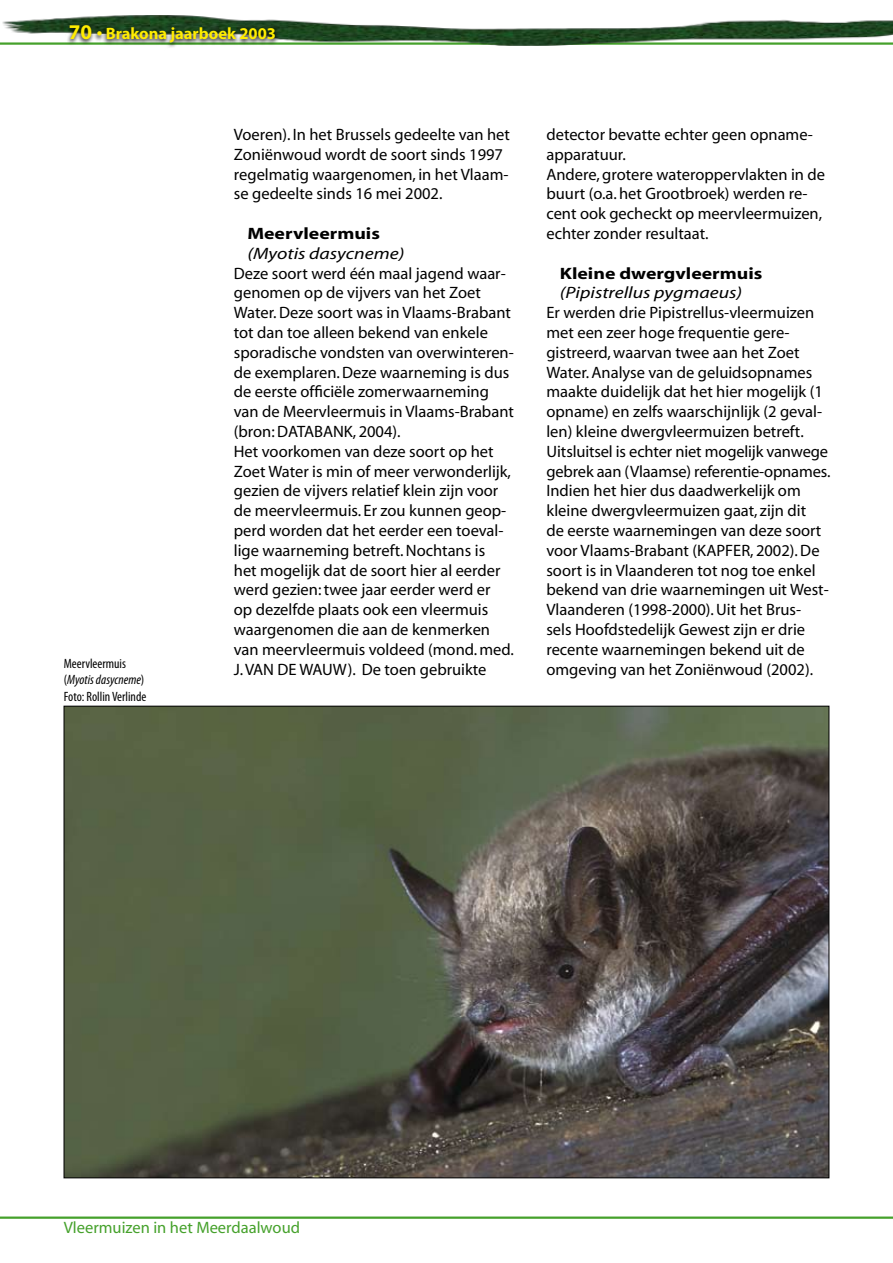
<style>
.page{position:relative;width:893px;height:1263px;background:#fff}
.page>*{position:absolute;margin:0;border:0;box-sizing:border-box;transform-origin:0 0}
.t1{font:16.5px/19.8px "Myriad";color:#000}
.t2{font:italic 16.5px "Myriad";color:#000;scale:1.2 1}
.t3{font:700 16.5px "Myriad";color:#000;scale:1.2 1}
.t4{font:16.5px "Myriad";color:#45a12b}
.t5{font:700 16.5px "Myriad";color:#ffed00}
.t6{font:condensed 13.5px/16.2px "Myriad Pro";color:#000}
.s1{font-size:21px}
.s2{font-style:italic}
</style>
<div class="page">
<img style="left:2px;top:15px;width:891px;height:31px">
<svg style="left:65px;top:23px;width:273px;height:24px"></svg>
<hr style="left:0;top:1216px;width:893px;height:3px;background:#45a12b">
<img style="left:66px;top:708px;width:761px;height:468px">
<p class="t5" style="left:69px;top:25px;width:209px"><span class="s1">70</span> • Brakona jaarboek 2003</p>
<p class="t6" style="left:64px;top:655px;width:84px">Meervleermuis (<span class="s2">Myotis dasycneme</span>)<br>Foto: Rollin Verlinde</p>
<p class="t1" style="left:234px;top:125px;width:278px">Voeren). In het Brussels gedeelte van het Zoniënwoud wordt de soort sinds 1997 regelmatig waargenomen, in het Vlaam&shy;se gedeelte sinds 16 mei 2002.</p>
<p class="t3" style="left:247px;top:225px;width:112px">Meervleermuis</p>
<p class="t2" style="left:247px;top:245px;width:132px">(Myotis dasycneme)</p>
<p class="t1" style="left:234px;top:264px;width:282px">Deze soort werd één maal jagend waar&shy;genomen op de vijvers van het Zoet Water. Deze soort was in Vlaams-Brabant tot dan toe alleen bekend van enkele sporadische vondsten van overwinteren&shy;de exemplaren. Deze waarneming is dus de eerste officiële zomerwaarneming van de Meervleermuis in Vlaams-Brabant (bron: DATABANK, 2004).<br>Het voorkomen van deze soort op het Zoet Water is min of meer verwonderlijk, gezien de vijvers relatief klein zijn voor de meervleermuis. Er zou kunnen geop&shy;perd worden dat het eerder een toeval&shy;lige waarneming betreft. Nochtans is<br>het mogelijk dat de soort hier al eerder werd gezien: twee jaar eerder werd er<br>op dezelfde plaats ook een vleermuis waargenomen die aan de kenmerken van meervleermuis voldeed (mond. med.<br>J. VAN DE WAUW). De toen gebruikte</p>
<p class="t1" style="left:546px;top:125px;width:280px">detector bevatte echter geen opname&shy;apparatuur.<br>Andere, grotere wateroppervlakten in de buurt (o.a. het Grootbroek) werden re&shy;cent ook gecheckt op meervleermuizen, echter zonder resultaat.</p>
<p class="t3" style="left:560px;top:264px;width:170px">Kleine dwergvleermuis</p>
<p class="t2" style="left:560px;top:285px;width:153px">(Pipistrellus pygmaeus)</p>
<p class="t1" style="left:546px;top:303px;width:285px">Er werden drie Pipistrellus-vleermuizen met een zeer hoge frequentie gere&shy;gistreerd, waarvan twee aan het Zoet Water. Analyse van de geluidsopnames maakte duidelijk dat het hier mogelijk (1 opname) en zelfs waarschijnlijk (2 geval&shy;len) kleine dwergvleermuizen betreft.<br>Uitsluitsel is echter niet mogelijk vanwege gebrek aan (Vlaamse) referentie-opnames.<br>Indien het hier dus daadwerkelijk om kleine dwergvleermuizen gaat, zijn dit<br>de eerste waarnemingen van deze soort voor Vlaams-Brabant (KAPFER, 2002). De soort is in Vlaanderen tot nog toe enkel bekend van drie waarnemingen uit West-Vlaanderen (1998-2000). Uit het Brus-<br>sels Hoofdstedelijk Gewest zijn er drie recente waarnemingen bekend uit de omgeving van het Zoniënwoud (2002).</p>
<p class="t4" style="left:64px;top:1219px;width:238px">Vleermuizen in het Meerdaalwoud</p>
</div>
